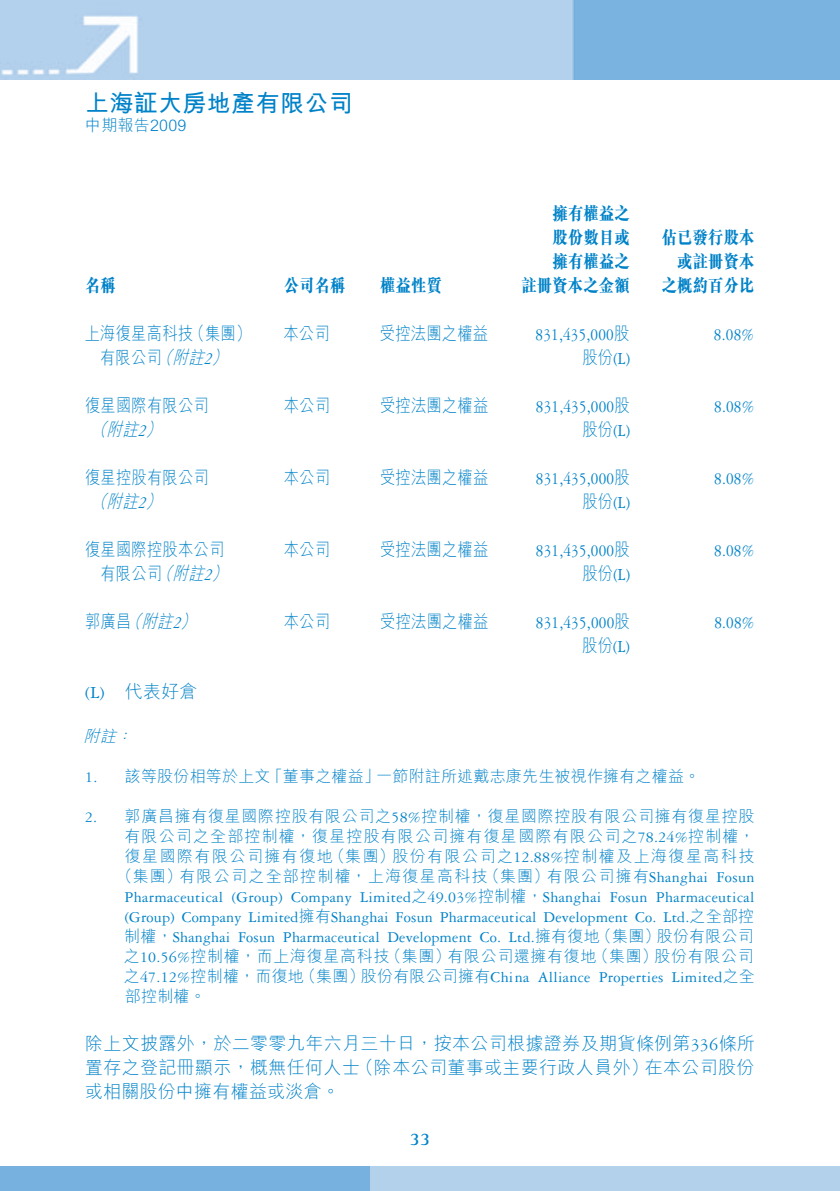
<style>
.page{position:relative;width:840px;height:1191px;background:#fff}
.page>*{position:absolute;margin:0;border:0;box-sizing:border-box;transform-origin:0 0}
.t1{font:700 24px "M Hei HK";letter-spacing:.015em;color:#0082c8}
.t2{font:18px "Garamond 3 LT Std";letter-spacing:.01em;color:#0082c8;scale:.85 1}
.t3{font:300 18px "M Hei HK";letter-spacing:.01em;color:#0082c8;scale:.85 1}
.t4{font:300 18px/24px "M Hei HK";letter-spacing:.01em;color:#0082c8;text-align:right}
.t5{font:800 18px/24px "M Sung HK";letter-spacing:.01em;color:#0082c8;text-align:right;scale:.85 1}
.t6{font:italic 300 18px "M Hei HK";color:#0082c8;scale:.85 1}
.t7{font:18px "Garamond 3 LT Std";letter-spacing:.01em;color:#0082c8}
.t8{font:700 18px "Rotis Semi Serif Std";color:#0082c8}
.t9{font:16px/20px "Garamond 3 LT Std";letter-spacing:.015em;color:#0082c8}
.t10{font:300 16px "M Hei HK";letter-spacing:.045em;color:#0082c8}
.t11{font:300 16px/20px "M Hei HK";letter-spacing:.07em;color:#0082c8;text-align:right}
.t12{font:300 16px/20px "M Hei HK";letter-spacing:.01em;color:#0082c8}
.t13{font:300 16px "M Hei HK";letter-spacing:.075em;color:#0082c8}
.t14{font:300 16px "M Hei HK";letter-spacing:.09em;color:#0082c8}
.t15{font:300 16px "M Hei HK";letter-spacing:.015em;color:#0082c8}
.t16{font:italic 300 16px "M Hei HK";color:#0082c8}
.s1{font-family:"M Hei HK";font-weight:300}
.s2{font-family:"Garamond 3 LT Std";font-weight:400}
</style>
<div class="page">
<img style="left:0;top:0;width:839px;height:79px">
<div style="left:331px;top:1166px;width:508px;height:25px;background:#b4d1ec"></div>
<div style="left:0;top:1166px;width:370px;height:25px;background:#76b1df"></div>
<h1 class="t1" style="left:85px;top:86px;width:269px">上海証大房地產有限公司</h1>
<p class="t15" style="left:85px;top:114px;width:103px">中期報告2009</p>
<p class="t5" style="left:85px;top:273px;width:38px">名稱</p>
<p class="t3" style="left:85px;top:321px;width:129px">上海復星高科技</p>
<p class="t3" style="left:189px;top:321px;width:74px">（集團）</p>
<p class="t5" style="left:283px;top:273px;width:74px">公司名稱</p>
<p class="t3" style="left:283px;top:321px;width:56px">本公司</p>
<p class="t5" style="left:380px;top:273px;width:74px">權益性質</p>
<p class="t3" style="left:379px;top:321px;width:129px">受控法團之權益</p>
<p class="t5" style="left:521px;top:201px;width:129px">擁有權益之<br>股份數目或<br>擁有權益之<br>註冊資本之金額</p>
<p class="t2" style="left:535px;top:325px;width:112px">831,435,000<span class="s1">股</span></p>
<p class="t5" style="left:661px;top:225px;width:111px">佔已發行股本或註冊資本之概約百分比</p>
<p class="t2" style="left:713px;top:325px;width:49px">8.08%</p>
<p class="t6" style="left:157px;top:345px;width:27px">（</p>
<p class="t6" style="left:203px;top:345px;width:36px">）<span class="s2">2</span></p>
<p class="t6" style="left:172px;top:345px;width:45px">附註</p>
<p class="t3" style="left:100px;top:345px;width:74px">有限公司</p>
<p class="t2" style="left:582px;top:349px;width:57px"><span class="s1">股份</span> (L(</p>
<p class="t3" style="left:85px;top:393px;width:147px">復星國際有限公司</p>
<p class="t3" style="left:283px;top:393px;width:56px">本公司</p>
<p class="t3" style="left:380px;top:393px;width:129px">受控法團之權益</p>
<p class="t2" style="left:535px;top:397px;width:112px">831,435,000<span class="s1">股</span></p>
<p class="t2" style="left:713px;top:397px;width:49px">8.08%</p>
<p class="t6" style="left:91px;top:417px;width:27px">（</p>
<p class="t6" style="left:137px;top:417px;width:36px">）<span class="s2">2</span></p>
<p class="t6" style="left:107px;top:417px;width:45px">附註</p>
<p class="t2" style="left:582px;top:421px;width:57px"><span class="s1">股份</span> (L(</p>
<p class="t3" style="left:85px;top:465px;width:147px">復星控股有限公司</p>
<p class="t3" style="left:283px;top:465px;width:56px">本公司</p>
<p class="t3" style="left:380px;top:465px;width:129px">受控法團之權益</p>
<p class="t2" style="left:535px;top:469px;width:112px">831,435,000<span class="s1">股</span></p>
<p class="t2" style="left:713px;top:469px;width:49px">8.08%</p>
<p class="t6" style="left:91px;top:489px;width:27px">（</p>
<p class="t6" style="left:137px;top:489px;width:36px">）<span class="s2">2</span></p>
<p class="t6" style="left:107px;top:489px;width:45px">附註</p>
<p class="t2" style="left:582px;top:493px;width:57px"><span class="s1">股份</span> (L(</p>
<p class="t3" style="left:85px;top:537px;width:165px">復星國際控股本公司</p>
<p class="t3" style="left:283px;top:537px;width:56px">本公司</p>
<p class="t3" style="left:380px;top:537px;width:129px">受控法團之權益</p>
<p class="t2" style="left:535px;top:541px;width:112px">831,435,000<span class="s1">股</span></p>
<p class="t2" style="left:713px;top:541px;width:49px">8.08%</p>
<p class="t6" style="left:157px;top:561px;width:27px">（</p>
<p class="t6" style="left:203px;top:561px;width:36px">）<span class="s2">2</span></p>
<p class="t6" style="left:172px;top:561px;width:45px">附註</p>
<p class="t3" style="left:100px;top:561px;width:74px">有限公司</p>
<p class="t2" style="left:582px;top:565px;width:57px"><span class="s1">股份</span> (L(</p>
<p class="t6" style="left:126px;top:609px;width:27px">（</p>
<p class="t6" style="left:172px;top:609px;width:36px">）<span class="s2">2</span></p>
<p class="t6" style="left:141px;top:609px;width:45px">附註</p>
<p class="t3" style="left:85px;top:609px;width:56px">郭廣昌</p>
<p class="t3" style="left:283px;top:609px;width:56px">本公司</p>
<p class="t3" style="left:380px;top:609px;width:129px">受控法團之權益</p>
<p class="t2" style="left:535px;top:613px;width:112px">831,435,000<span class="s1">股</span></p>
<p class="t2" style="left:714px;top:613px;width:49px">8.08%</p>
<p class="t2" style="left:582px;top:637px;width:57px"><span class="s1">股份</span> (L(</p>
<p class="t7" style="left:85px;top:683px;width:21px">)L(</p>
<p class="t4" style="left:125px;top:679px;width:74px">代表好倉</p>
<p class="t16" style="left:83px;top:725px;width:39px">附註</p>
<p class="t16" style="left:116px;top:725px;width:23px">：</p>
<p class="t9" style="left:85px;top:767px;width:14px">1.</p>
<p class="t9" style="left:85px;top:807px;width:14px">2.</p>
<p class="t12" style="left:376px;top:765px;width:325px">一節附註所述戴志康先生被視作擁有之權益。</p>
<p class="t10" style="left:266px;top:765px;width:115px">「董事之權益」</p>
<p class="t12" style="left:125px;top:765px;width:147px">該等股份相等於上文</p>
<p class="t10" style="left:125px;top:805px;width:631px">郭廣昌擁有復星國際控股有限公司之<span class="s2">58%</span>控制權，復星國際控股有限公司擁有復星控股</p>
<p class="t11" style="left:124px;top:825px;width:631px">有限公司之全部控制權，復星控股有限公司擁有復星國際有限公司之<span class="s2">78.24%</span>控制權，股份有限公司之<span class="s2">12.88%</span>控制權及上海復星高科技</p>
<p class="t14" style="left:125px;top:845px;width:209px">復星國際有限公司擁有復地</p>
<p class="t10" style="left:329px;top:845px;width:67px">（集團）</p>
<p class="t10" style="left:116px;top:865px;width:67px">（集團）</p>
<p class="t13" style="left:179px;top:865px;width:309px">有限公司之全部控制權，上海復星高科技</p>
<p class="t10" style="left:483px;top:865px;width:67px">（集團）</p>
<p class="t9" style="left:546px;top:867px;width:163px"><span class="s1">有限公司擁有</span>Shanghai</p>
<p class="t9" style="left:716px;top:867px;width:40px">Fosun</p>
<p class="t9" style="left:360px;top:887px;width:242px">Limited<span class="s1">之</span>49.03%<span class="s1">控制權，</span>Shanghai</p>
<p class="t9" style="left:124px;top:887px;width:630px">Pharmaceutical<br>(Group) Company Limited<span class="s1">擁有</span>Shanghai Fosun Pharmaceutical Development Co. Ltd.<span class="s1">之全部控</span></p>
<p class="t10" style="left:656px;top:925px;width:98px">股份有限公司</p>
<p class="t9" style="left:655px;top:887px;width:100px">Pharmaceutical</p>
<p class="t9" style="left:231px;top:887px;width:52px">(Group)</p>
<p class="t9" style="left:291px;top:887px;width:62px">Company</p>
<p class="t9" style="left:609px;top:887px;width:39px">Fosun</p>
<p class="t9" style="left:508px;top:927px;width:92px">Ltd.<span class="s1">擁有復地</span></p>
<p class="t10" style="left:595px;top:925px;width:66px">（集團）</p>
<p class="t9" style="left:124px;top:927px;width:107px"><span class="s1">制權，</span>Shanghai</p>
<p class="t9" style="left:283px;top:927px;width:98px">Pharmaceutical</p>
<p class="t9" style="left:387px;top:927px;width:86px">Development</p>
<p class="t9" style="left:479px;top:927px;width:23px">Co.</p>
<p class="t9" style="left:238px;top:927px;width:39px">Fosun</p>
<p class="t10" style="left:124px;top:945px;width:267px">之<span class="s2">10.56%</span>控制權，而上海復星高科技</p>
<p class="t10" style="left:447px;top:945px;width:151px">有限公司還擁有復地</p>
<p class="t10" style="left:385px;top:945px;width:67px">（集團）</p>
<p class="t10" style="left:592px;top:945px;width:67px">（集團）</p>
<p class="t10" style="left:654px;top:945px;width:101px">股份有限公司</p>
<p class="t12" style="left:361px;top:965px;width:170px">股份有限公司擁有<span class="s2">China</span></p>
<p class="t10" style="left:300px;top:965px;width:66px">（集團）</p>
<p class="t12" style="left:124px;top:965px;width:181px">之<span class="s2">47.12%</span>控制權，而復地部控制權。</p>
<p class="t4" style="left:85px;top:1031px;width:670px">除上文披露外，於二零零九年六月三十日，按本公司根據證券及期貨條例第<span class="s2">336</span>條所在本公司股份</p>
<p class="t9" style="left:671px;top:967px;width:84px">Limited<span class="s1">之全</span></p>
<p class="t9" style="left:537px;top:967px;width:54px">Alliance</p>
<p class="t9" style="left:598px;top:967px;width:66px">Properties</p>
<p class="t4" style="left:355px;top:1055px;width:294px">（除本公司董事或主要行政人員外）</p>
<p class="t4" style="left:85px;top:1055px;width:276px;text-align:left">置存之登記冊顯示，概無任何人士或相關股份中擁有權益或淡倉。</p>
<p class="t8" style="left:409px;top:1128px;width:22px">33</p>
</div>
